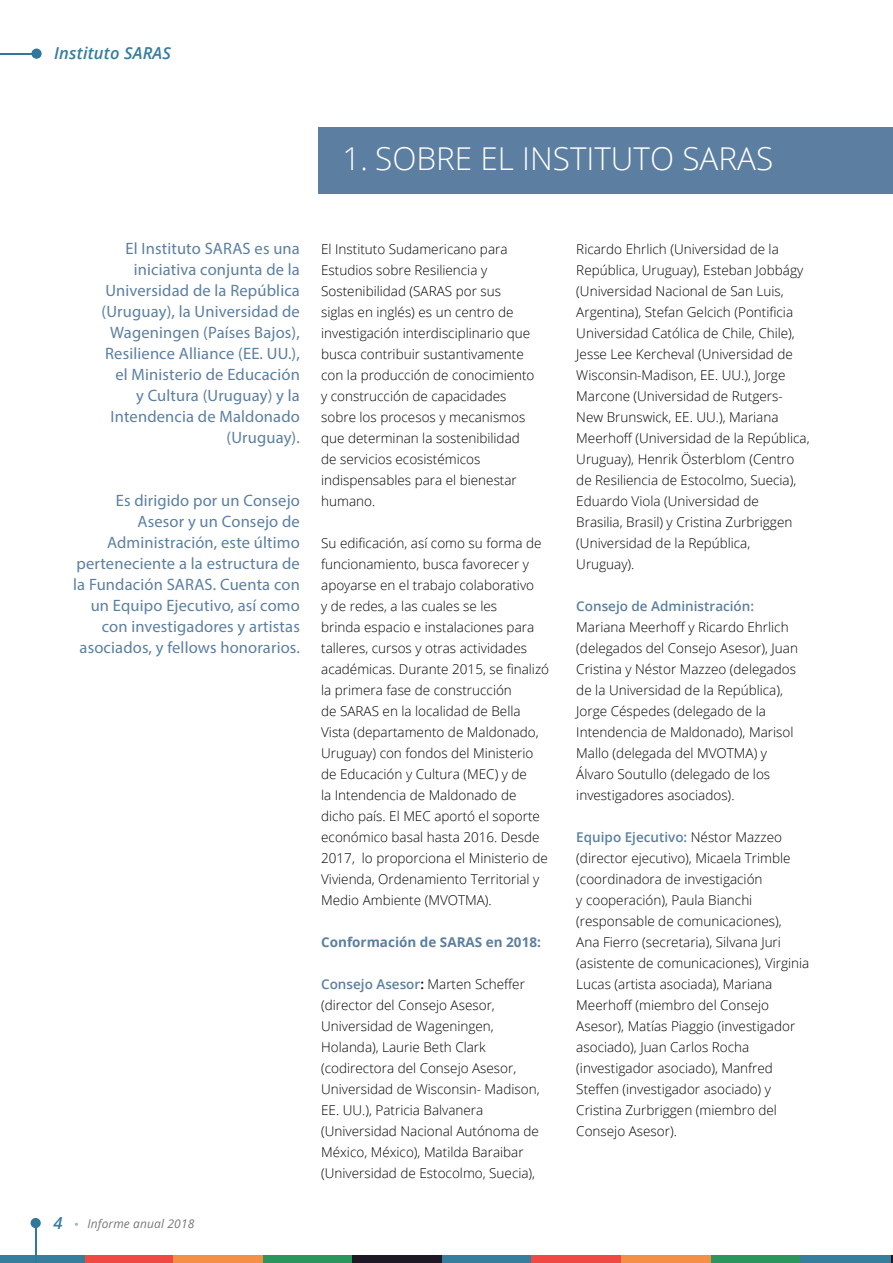
<style>
.page{position:relative;width:893px;height:1263px;background:#fff}
.page>*{position:absolute;margin:0;border:0;box-sizing:border-box;transform-origin:0 0}
.t1{font:300 31.5px "Open Sans";color:#fff}
.t2{font:16.5px/21px "Myriad Pro";letter-spacing:.01em;color:#5b7fa1;text-align:right}
.t3{font:italic 600 16.5px "Open Sans";letter-spacing:.01em;color:#337da1}
.t4{font:300 13.5px/21px "Open Sans";color:#000}
.t5{font:700 13.5px "Open Sans";color:#5b7fa1}
.t6{font:600 13.5px "Open Sans";color:#5b7fa1}
.t7{font:italic 12px "Open Sans";letter-spacing:.01em;color:#77787b}
.s1{font-weight:600;color:#5b7fa1}
.s2{font-weight:600}
</style>
<div class="page">
<div style="left:83px;top:1255px;width:90px;height:8px;background:#f04942"></div>
<div style="left:173px;top:1255px;width:90px;height:8px;background:#f49046"></div>
<div style="left:263px;top:1255px;width:89px;height:8px;background:#2a955d"></div>
<div style="left:352px;top:1255px;width:90px;height:8px;background:#1e1824"></div>
<div style="left:442px;top:1255px;width:89px;height:8px;background:#377e9e"></div>
<div style="left:531px;top:1255px;width:90px;height:8px;background:#f04942"></div>
<div style="left:621px;top:1255px;width:90px;height:8px;background:#f49046"></div>
<div style="left:711px;top:1255px;width:89px;height:8px;background:#2a955d"></div>
<div style="left:800px;top:1255px;width:93px;height:8px;background:#377e9e"></div>
<svg style="left:891px;top:1255px;width:2px;height:8px"></svg>
<div style="left:0;top:1255px;width:84px;height:8px;background:#377e9e"></div>
<hr style="left:35px;top:1228px;width:1px;height:35px;background:#2f789c">
<div style="left:31px;top:1218px;width:10px;height:10px;background:#2f789c;border-radius:50%"></div>
<hr style="left:0;top:53px;width:32px;height:1px;background:#2f789c">
<div style="left:31px;top:49px;width:11px;height:10px;background:#2f789c;border-radius:50%"></div>
<div style="left:319px;top:128px;width:574px;height:66px;background:#5c7fa1"></div>
<p class="t3" style="left:54px;top:42px;width:118px">Instituto SARAS</p>
<h1 class="t1" style="left:342px;top:137px;width:432px">1. SOBRE EL INSTITUTO SARAS</h1>
<p class="t2" style="left:102px;top:237px;width:200px">El Instituto SARAS es una iniciativa conjunta de la<br>Universidad de la República (Uruguay), la Universidad de<br>Wageningen (Países Bajos),<br>Resilience Alliance (EE. UU.), el Ministerio de Educación<br>y Cultura (Uruguay) y la<br>Intendencia de Maldonado (Uruguay).</p>
<p class="t2" style="left:73px;top:489px;width:228px">Es dirigido por un Consejo<br>Asesor y un Consejo de<br>Administración, este último perteneciente a la estructura de la Fundación SARAS. Cuenta con un Equipo Ejecutivo, así como con investigadores y artistas asociados, y fellows honorarios.</p>
<p class="t3" style="left:54px;top:1211px;width:11px">4</p>
<p class="t7" style="left:87px;top:1215px;width:109px">Informe anual 2018</p>
<p class="t4" style="left:321px;top:238px;width:215px">El Instituto Sudamericano para<br>Estudios sobre Resiliencia y<br>Sostenibilidad (SARAS por sus siglas en inglés) es un centro de investigación interdisciplinario que busca contribuir sustantivamente con la producción de conocimiento y construcción de capacidades sobre los procesos y mecanismos que determinan la sostenibilidad de servicios ecosistémicos indispensables para el bienestar humano.</p>
<p class="t4" style="left:321px;top:532px;width:229px">Su edificación, así como su forma de funcionamiento, busca favorecer y apoyarse en el trabajo colaborativo<br>y de redes, a las cuales se les<br>brinda espacio e instalaciones para talleres, cursos y otras actividades académicas. Durante 2015, se finalizó la primera fase de construcción<br>de SARAS en la localidad de Bella Vista (departamento de Maldonado, Uruguay) con fondos del Ministerio de Educación y Cultura (MEC) y de<br>la Intendencia de Maldonado de dicho país. El MEC aportó el soporte económico basal hasta 2016. Desde 2017, lo proporciona el Ministerio de Vivienda, Ordenamiento Territorial y Medio Ambiente (MVOTMA).</p>
<p class="t5" style="left:321px;top:932px;width:221px">Conformación de SARAS en 2018:</p>
<p class="t4" style="left:321px;top:973px;width:220px"><span class="s1">Consejo Asesor</span><span class="s2">:</span> Marten Scheffer (director del Consejo Asesor,<br>Universidad de Wageningen,<br>Holanda), Laurie Beth Clark (codirectora del Consejo Asesor,<br>Universidad de Wisconsin- Madison,<br>EE. UU.), Patricia Balvanera (Universidad Nacional Autónoma de<br>México, México), Matilda Baraibar (Universidad de Estocolmo, Suecia),</p>
<p class="t4" style="left:576px;top:238px;width:235px">Ricardo Ehrlich (Universidad de la República, Uruguay), Esteban Jobbágy (Universidad Nacional de San Luis, Argentina), Stefan Gelcich (Pontificia Universidad Católica de Chile, Chile), Jesse Lee Kercheval (Universidad de Wisconsin-Madison, EE. UU.), Jorge Marcone (Universidad de Rutgers-New Brunswick, EE. UU.), Mariana Meerhoff (Universidad de la República, Uruguay), Henrik Österblom (Centro de Resiliencia de Estocolmo, Suecia), Eduardo Viola (Universidad de<br>Brasilia, Brasil) y Cristina Zurbriggen (Universidad de la República, Uruguay).</p>
<p class="t6" style="left:576px;top:596px;width:179px">Consejo de Administración:</p>
<p class="t4" style="left:576px;top:616px;width:223px">Mariana Meerhoff y Ricardo Ehrlich (delegados del Consejo Asesor), Juan Cristina y Néstor Mazzeo (delegados de la Universidad de la República), Jorge Céspedes (delegado de la Intendencia de Maldonado), Marisol Mallo (delegada del MVOTMA) y Álvaro Soutullo (delegado de los investigadores asociados).</p>
<p class="t4" style="left:576px;top:826px;width:235px"><span class="s1">Equipo Ejecutivo:</span> Néstor Mazzeo (director ejecutivo), Micaela Trimble (coordinadora de investigación<br>y cooperación), Paula Bianchi (responsable de comunicaciones),<br>Ana Fierro (secretaria), Silvana Juri (asistente de comunicaciones), Virginia Lucas (artista asociada), Mariana Meerhoff (miembro del Consejo Asesor), Matías Piaggio (investigador asociado), Juan Carlos Rocha (investigador asociado), Manfred Steffen (investigador asociado) y Cristina Zurbriggen (miembro del Consejo Asesor).</p>
</div>
